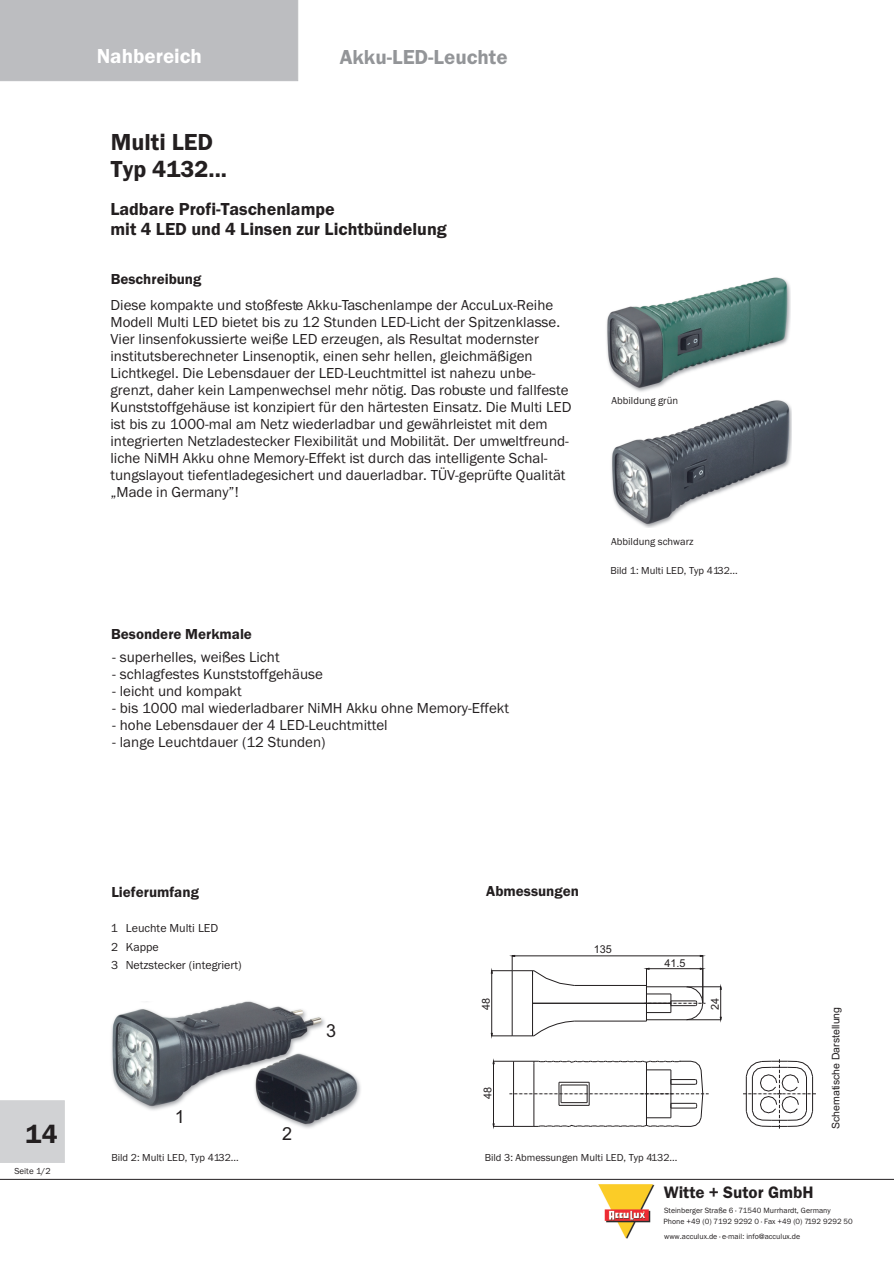
<style>
.page{position:relative;width:894px;height:1263px;background:#fff}
.page>*{position:absolute;margin:0;border:0;box-sizing:border-box;transform-origin:0 0}
.t1{font:27px "Franklin Gothic Demi";color:#231f20}
.t2{font:24px/27.2px "Franklin Gothic Demi";color:#231f20}
.t3{font:21px "Franklin Gothic Demi";color:#939598}
.t4{font:21px "Franklin Gothic Demi";color:#fff}
.t5{font:18px/20.4px "Franklin Gothic Demi";color:#231f20}
.t6{font:18px "Arial";color:#231f20}
.t7{font:17.1px "Franklin Gothic Demi";color:#231f20}
.t8{font:15px/17px "Franklin Gothic";color:#231f20}
.t9{font:15px "Franklin Gothic Demi";color:#231f20}
.t10{font:12px/18.5px "Franklin Gothic";color:#231f20;text-align:justify}
.t11{font:10.95px "Arial";color:#231f20}
.t12{font:10.5px "Franklin Gothic";color:#231f20}
.t13{font:10.5px "Arial";color:#231f20}
.t14{font:9px "Franklin Gothic";color:#231f20}
.t15{font:7.8px "Franklin Gothic";color:#231f20}
</style>
<div class="page">
<hr style="left:0;top:1179px;width:894px;height:1px;background:#231f20">
<div style="left:0;top:0;width:298px;height:81px;background:#bcbdc0"></div>
<div style="left:0;top:1101px;width:64px;height:62px;background:#d1d2d4"></div>
<img style="left:598px;top:1184px;width:56px;height:55px">
<img style="left:606px;top:277px;width:185px;height:115px">
<img style="left:611px;top:400px;width:180px;height:127px">
<img style="left:111px;top:1001px;width:250px;height:127px">
<hr style="left:574px;top:1021px;width:72px;height:1px;background:#231f20">
<svg style="left:743px;top:1059px;width:73px;height:70px"></svg>
<hr style="left:533px;top:1003px;width:138px;height:1px;background:#231f20">
<hr style="left:574px;top:985px;width:72px;height:1px;background:#231f20">
<hr style="left:532px;top:973px;width:1px;height:60px;background:#231f20">
<hr style="left:512px;top:971px;width:1px;height:65px;background:#231f20">
<hr style="left:703px;top:956px;width:1px;height:47px;background:#231f20">
<hr style="left:515px;top:956px;width:185px;height:1px;background:#231f20">
<hr style="left:491px;top:973px;width:1px;height:60px;background:#231f20">
<svg style="left:491px;top:955px;width:84px;height:31px"></svg>
<svg style="left:491px;top:1021px;width:84px;height:16px"></svg>
<svg style="left:493px;top:1061px;width:216px;height:66px"></svg>
<hr style="left:646px;top:968px;width:1px;height:53px;background:#231f20">
<hr style="left:649px;top:968px;width:51px;height:1px;background:#231f20">
<hr style="left:686px;top:987px;width:35px;height:1px;background:#231f20">
<hr style="left:686px;top:1020px;width:35px;height:1px;background:#231f20">
<svg style="left:644px;top:985px;width:61px;height:37px"></svg>
<svg style="left:720px;top:986px;width:2px;height:35px"></svg>
<h3 class="t4" style="left:97px;top:48px;width:107px">Nahbereich</h3>
<h3 class="t3" style="left:340px;top:49px;width:169px">Akku-LED-Leuchte</h3>
<h2 class="t2" style="left:111px;top:130px;width:118px">Multi LED<br>Typ 4132...</h2>
<p class="t5" style="left:110px;top:200px;width:338px">Ladbare Profi-Taschenlampe<br>mit 4 LED und 4 Linsen zur Lichtbündelung</p>
<p class="t9" style="left:111px;top:273px;width:92px">Beschreibung</p>
<p class="t8" style="left:111px;top:298px;width:462px">Diese kompakte und stoßfeste Akku-Taschenlampe der AccuLux-Reihe Modell Multi LED bietet bis zu 12 Stunden LED-Licht der Spitzenklasse.<br>Vier linsenfokussierte weiße LED erzeugen, als Resultat modernster institutsberechneter Linsenoptik, einen sehr hellen, gleichmäßigen Lichtkegel. Die Lebensdauer der LED-Leuchtmittel ist nahezu unbe&shy;grenzt, daher kein Lampenwechsel mehr nötig. Das robuste und fallfeste Kunststoffgehäuse ist konzipiert für den härtesten Einsatz. Die Multi LED ist bis zu 1000-mal am Netz wiederladbar und gewährleistet mit dem integrierten Netzladestecker Flexibilität und Mobilität. Der umweltfreund&shy;liche NiMH Akku ohne Memory-Effekt ist durch das intelligente Schal&shy;tungslayout tiefentladegesichert und dauerladbar. TÜV-geprüfte Qualität „Made in Germany”!</p>
<p class="t9" style="left:111px;top:628px;width:142px">Besondere Merkmale</p>
<p class="t8" style="left:112px;top:650px;width:169px">- superhelles, weißes Licht</p>
<p class="t8" style="left:112px;top:667px;width:212px">- schlagfestes Kunststoffgehäuse</p>
<p class="t8" style="left:112px;top:684px;width:131px">- leicht und kompakt</p>
<p class="t8" style="left:112px;top:701px;width:398px">- bis 1000 mal wiederladbarer NiMH Akku ohne Memory-Effekt</p>
<p class="t8" style="left:112px;top:718px;width:277px">- hohe Lebensdauer der 4 LED-Leuchtmittel</p>
<p class="t8" style="left:112px;top:735px;width:215px">- lange Leuchtdauer (12 Stunden)</p>
<p class="t12" style="left:612px;top:397px;width:68px">Abbildung grün</p>
<p class="t12" style="left:611px;top:537px;width:84px">Abbildung schwarz</p>
<p class="t12" style="left:610px;top:566px;width:129px">Bild 1: Multi LED, Typ 4132...</p>
<h1 class="t1" style="left:26px;top:1124px;width:33px">14</h1>
<p class="t14" style="left:14px;top:1168px;width:38px">Seite 1/2</p>
<p class="t9" style="left:111px;top:886px;width:89px">Lieferumfang</p>
<p class="t9" style="left:486px;top:886px;width:94px">Abmessungen</p>
<p class="t10" style="left:111px;top:920px;width:9px">1<br>2<br>3</p>
<p class="t10" style="left:126px;top:920px;width:117px;text-align:left">Leuchte Multi LED<br>Kappe<br>Netzstecker (integriert)</p>
<p class="t11" style="left:594px;top:945px;width:20px">135</p>
<p class="t11" style="left:664px;top:959px;width:23px">41.5</p>
<p class="t6" style="left:175px;top:1109px;width:12px">1</p>
<p class="t12" style="left:111px;top:1154px;width:129px">Bild 2: Multi LED, Typ 4132...</p>
<p class="t6" style="left:326px;top:1024px;width:12px">3</p>
<p class="t6" style="left:282px;top:1127px;width:12px">2</p>
<p class="t11" style="left:482px;top:1010px;width:14px;rotate:-90deg">48</p>
<p class="t11" style="left:711px;top:1010px;width:14px;rotate:-90deg">24</p>
<p class="t11" style="left:483px;top:1099px;width:14px;rotate:-90deg">48</p>
<p class="t12" style="left:485px;top:1154px;width:194px">Bild 3: Abmessungen Multi LED, Typ 4132...</p>
<p class="t13" style="left:832px;top:1129px;width:123px;rotate:-90deg">Schematische Darstellung</p>
<p class="t7" style="left:664px;top:1186px;width:151px">Witte + Sutor GmbH</p>
<p class="t15" style="left:664px;top:1233px;width:138px">www.acculux.de · e-mail: info@acculux.de</p>
<p class="t15" style="left:664px;top:1208px;width:168px">Steinberger Straße 6 · 71540 Murrhardt, Germany</p>
<p class="t15" style="left:663px;top:1219px;width:191px">Phone +49 (0) 7192 9292 0 · Fax +49 (0) 7192 9292 50</p>
</div>
